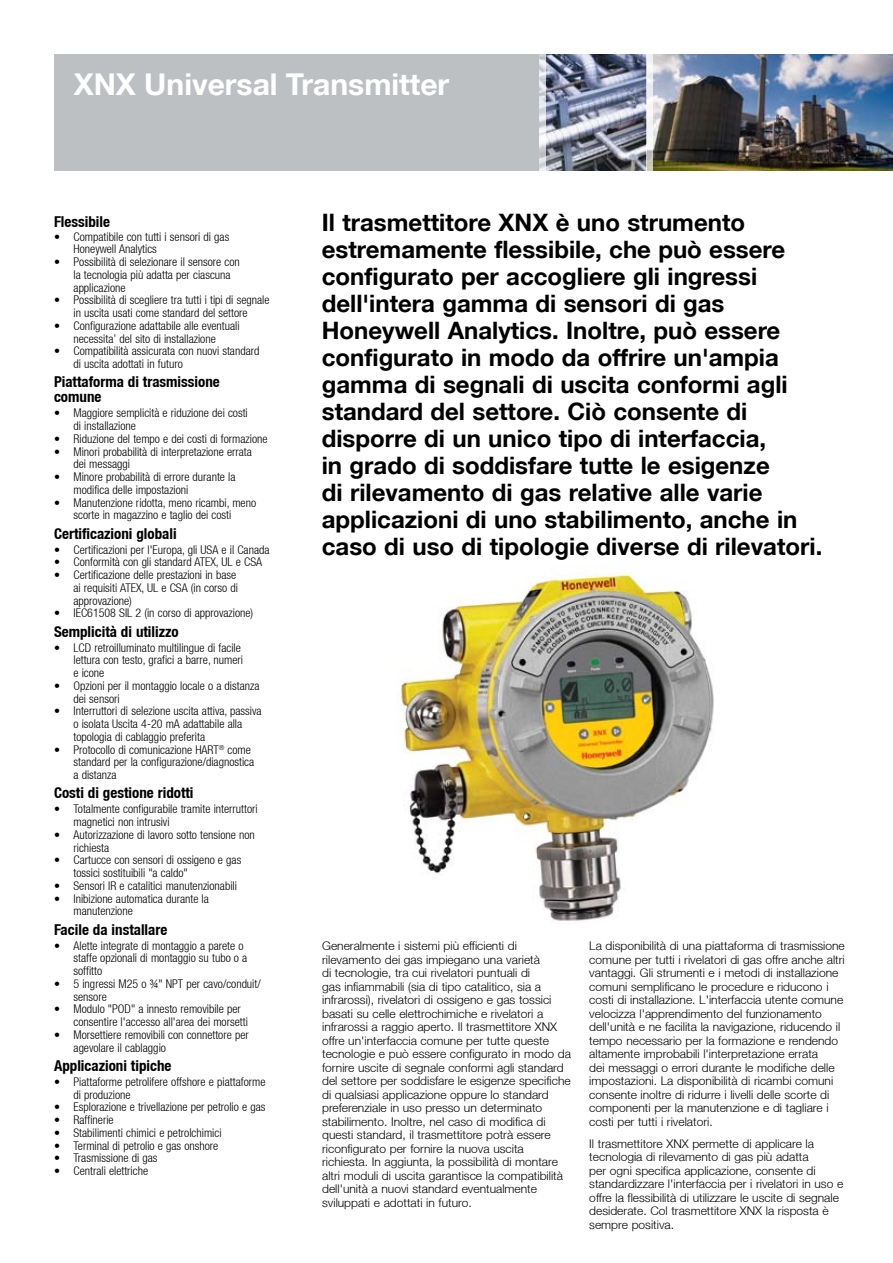
<style>
.page{position:relative;width:893px;height:1263px;background:#fff}
.page>*{position:absolute;margin:0;border:0;box-sizing:border-box;transform-origin:0 0}
.t1{font:700 30px "Helvetica Neue LT";color:#fff}
.t2{font:700 24px/27px "Helvetica Neue LT";color:#000}
.t3{font:700 condensed 15px/15px "Helvetica Neue LT";color:#000}
.t4{font:300 condensed 12px/12.8px "Helvetica Neue LT";color:#000}
.t5{font:300 12px/13.5px "Helvetica Neue LT";color:#000}
</style>
<div class="page">
<img style="left:399px;top:573px;width:315px;height:351px">
<div style="left:54px;top:54px;width:839px;height:116px;background:#bcc0c3"></div>
<img style="left:546px;top:54px;width:347px;height:116px">
<svg style="left:540px;top:54px;width:6px;height:117px"></svg>
<svg style="left:646px;top:54px;width:6px;height:117px"></svg>
<h1 class="t1" style="left:74px;top:66px;width:377px">XNX Universal Transmitter</h1>
<p class="t3" style="left:54px;top:214px;width:58px">Flessibile</p>
<p class="t4" style="left:74px;top:230px;width:157px;text-indent:-20px">• Compatibile con tutti i sensori di gas<br>Honeywell Analytics</p>
<p class="t4" style="left:74px;top:255px;width:168px;text-indent:-20px">• Possibilità di selezionare il sensore con la tecnologia più adatta per ciascuna applicazione</p>
<p class="t4" style="left:54px;top:294px;width:217px;text-align:center">• Possibilità di scegliere tra tutti i tipi di segnale in uscita usati come standard del settore</p>
<p class="t4" style="left:54px;top:319px;width:187px;text-align:center">• Configurazione adattabile alle eventuali necessita’ del sito di installazione</p>
<p class="t4" style="left:74px;top:344px;width:187px;text-indent:-20px">• Compatibilità assicurata con nuovi standard di uscita adottati in futuro</p>
<p class="t3" style="left:54px;top:374px;width:167px">Piattaforma di trasmissione comune</p>
<p class="t4" style="left:74px;top:407px;width:176px;text-indent:-20px">• Maggiore semplicità e riduzione dei costi di installazione</p>
<p class="t4" style="left:54px;top:432px;width:215px">• Riduzione del tempo e dei costi di formazione</p>
<p class="t4" style="left:74px;top:445px;width:180px;text-indent:-20px">• Minori probabilità di interpretazione errata dei messaggi</p>
<p class="t4" style="left:74px;top:470px;width:164px;text-indent:-20px">• Minore probabilità di errore durante la modifica delle impostazioni</p>
<p class="t4" style="left:54px;top:496px;width:204px;text-align:center">• Manutenzione ridotta, meno ricambi, meno scorte in magazzino e taglio dei costi</p>
<p class="t3" style="left:54px;top:525px;width:124px">Certificazioni globali</p>
<p class="t4" style="left:54px;top:543px;width:217px">• Certificazioni per l'Europa, gli USA e il Canada</p>
<p class="t4" style="left:54px;top:556px;width:210px">• Conformità con gli standard ATEX, UL e CSA</p>
<p class="t4" style="left:73px;top:568px;width:166px;text-indent:-20px">• Certificazione delle prestazioni in base ai requisiti ATEX, UL e CSA (in corso di approvazione)</p>
<p class="t4" style="left:54px;top:607px;width:201px">• IEC61508 SIL 2 (in corso di approvazione)</p>
<p class="t3" style="left:54px;top:623px;width:126px">Semplicità di utilizzo</p>
<p class="t4" style="left:74px;top:641px;width:171px;text-indent:-20px">• LCD retroilluminato multilingue di facile lettura con testo, grafici a barre, numeri e icone</p>
<p class="t4" style="left:74px;top:679px;width:187px;text-indent:-20px">• Opzioni per il montaggio locale o a distanza dei sensori</p>
<p class="t4" style="left:74px;top:705px;width:190px;text-indent:-20px">• Interruttori di selezione uscita attiva, passiva o isolata Uscita 4-20 mA adattabile alla topologia di cablaggio preferita</p>
<p class="t4" style="left:74px;top:743px;width:182px;text-indent:-20px">• Protocollo di comunicazione HART<sup>®</sup> come standard per la configurazione/diagnostica a distanza</p>
<p class="t3" style="left:54px;top:785px;width:141px">Costi di gestione ridotti</p>
<p class="t4" style="left:74px;top:803px;width:186px;text-indent:-20px">• Totalmente configurabile tramite interruttori magnetici non intrusivi</p>
<p class="t4" style="left:74px;top:828px;width:183px;text-indent:-20px">• Autorizzazione di lavoro sotto tensione non richiesta</p>
<p class="t4" style="left:74px;top:854px;width:169px;text-indent:-20px">• Cartucce con sensori di ossigeno e gas tossici sostituibili "a caldo"</p>
<p class="t4" style="left:54px;top:879px;width:184px">• Sensori IR e catalitici manutenzionabili</p>
<p class="t4" style="left:74px;top:892px;width:137px;text-indent:-20px">• Inibizione automatica durante la manutenzione</p>
<p class="t3" style="left:54px;top:921px;width:115px">Facile da installare</p>
<p class="t4" style="left:74px;top:939px;width:175px;text-indent:-20px">• Alette integrate di montaggio a parete o staffe opzionali di montaggio su tubo o a soffitto</p>
<p class="t4" style="left:74px;top:977px;width:189px;text-indent:-20px">• 5 ingressi M25 o ¾" NPT per cavo/conduit/ sensore</p>
<p class="t4" style="left:74px;top:1003px;width:176px;text-indent:-20px">• Modulo "POD" a innesto removibile per consentire l'accesso all'area dei morsetti</p>
<p class="t4" style="left:74px;top:1028px;width:177px;text-indent:-20px">• Morsettiere removibili con connettore per agevolare il cablaggio</p>
<p class="t3" style="left:54px;top:1058px;width:119px">Applicazioni tipiche</p>
<p class="t4" style="left:74px;top:1075px;width:194px;text-indent:-20px">• Piattaforme petrolifere offshore e piattaforme di produzione</p>
<p class="t4" style="left:54px;top:1101px;width:213px">• Esplorazione e trivellazione per petrolio e gas</p>
<p class="t4" style="left:54px;top:1113px;width:61px">• Raffinerie</p>
<p class="t4" style="left:54px;top:1126px;width:169px">• Stabilimenti chimici e petrolchimici</p>
<p class="t4" style="left:54px;top:1139px;width:166px">• Terminal di petrolio e gas onshore</p>
<p class="t4" style="left:54px;top:1152px;width:105px">• Trasmissione di gas</p>
<p class="t4" style="left:54px;top:1164px;width:96px">• Centrali elettriche</p>
<p class="t2" style="left:322px;top:208px;width:502px">Il trasmettitore XNX è uno strumento estremamente flessibile, che può essere configurato per accogliere gli ingressi dell'intera gamma di sensori di gas Honeywell Analytics. Inoltre, può essere configurato in modo da offrire un'ampia gamma di segnali di uscita conformi agli standard del settore. Ciò consente di disporre di un unico tipo di interfaccia,<br>in grado di soddisfare tutte le esigenze<br>di rilevamento di gas relative alle varie applicazioni di uno stabilimento, anche in caso di uso di tipologie diverse di rilevatori.</p>
<p class="t5" style="left:322px;top:939px;width:250px">Generalmente i sistemi più efficienti di rilevamento dei gas impiegano una varietà<br>di tecnologie, tra cui rivelatori puntuali di<br>gas infiammabili (sia di tipo catalitico, sia a infrarossi), rivelatori di ossigeno e gas tossici basati su celle elettrochimiche e rivelatori a infrarossi a raggio aperto. Il trasmettitore XNX offre un'interfaccia comune per tutte queste tecnologie e può essere configurato in modo da fornire uscite di segnale conformi agli standard del settore per soddisfare le esigenze specifiche di qualsiasi applicazione oppure lo standard preferenziale in uso presso un determinato stabilimento. Inoltre, nel caso di modifica di questi standard, il trasmettitore potrà essere riconfigurato per fornire la nuova uscita richiesta. In aggiunta, la possibilità di montare altri moduli di uscita garantisce la compatibilità dell'unità a nuovi standard eventualmente sviluppati e adottati in futuro.</p>
<p class="t5" style="left:589px;top:939px;width:257px">La disponibilità di una piattaforma di trasmissione comune per tutti i rivelatori di gas offre anche altri vantaggi. Gli strumenti e i metodi di installazione comuni semplificano le procedure e riducono i costi di installazione. L'interfaccia utente comune velocizza l'apprendimento del funzionamento dell'unità e ne facilita la navigazione, riducendo il tempo necessario per la formazione e rendendo altamente improbabili l'interpretazione errata<br>dei messaggi o errori durante le modifiche delle impostazioni. La disponibilità di ricambi comuni consente inoltre di ridurre i livelli delle scorte di componenti per la manutenzione e di tagliare i costi per tutti i rivelatori.</p>
<p class="t5" style="left:589px;top:1136px;width:255px">Il trasmettitore XNX permette di applicare la tecnologia di rilevamento di gas più adatta<br>per ogni specifica applicazione, consente di standardizzare l'interfaccia per i rivelatori in uso e offre la flessibilità di utilizzare le uscite di segnale desiderate. Col trasmettitore XNX la risposta è sempre positiva.</p>
</div>
